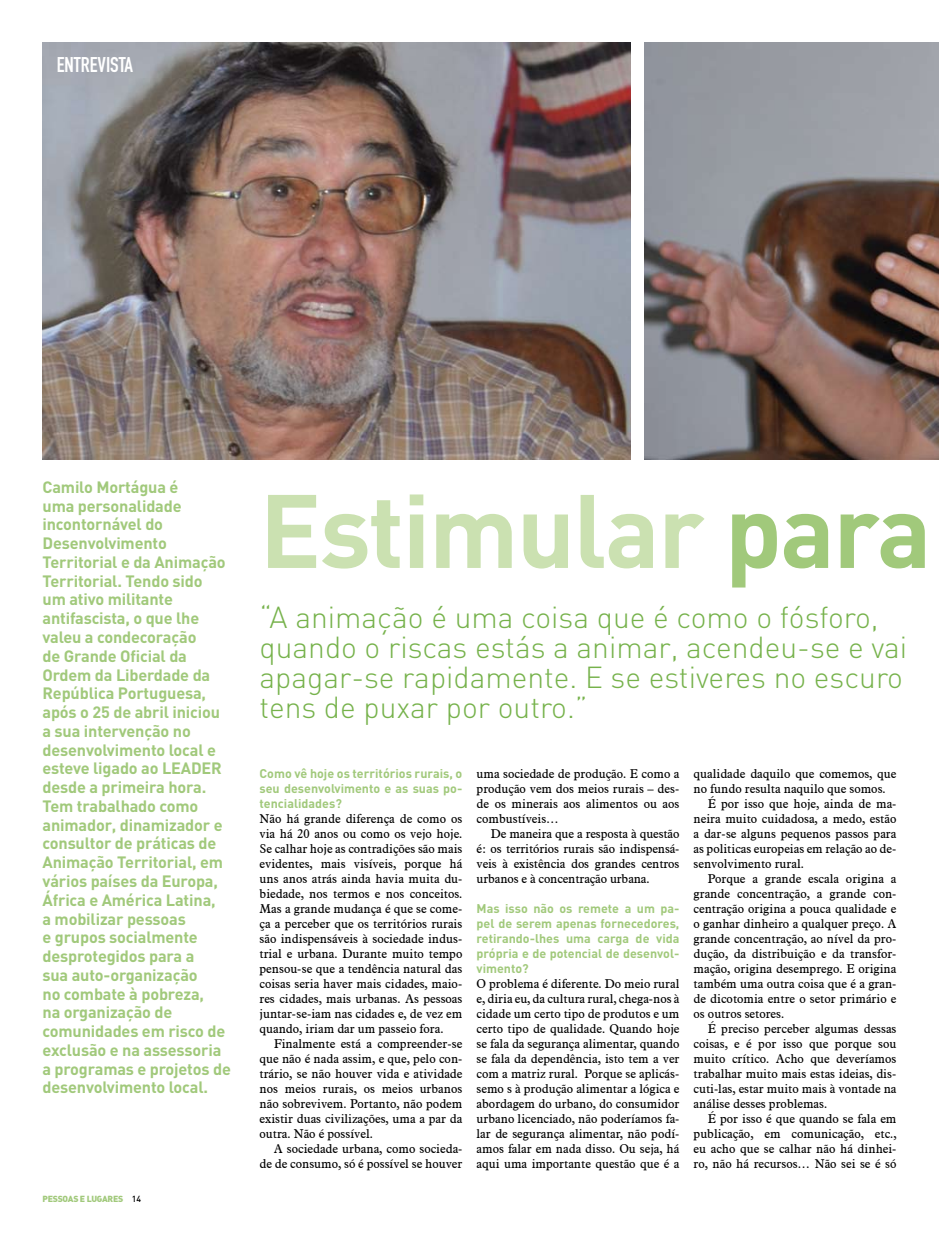
<style>
.page{position:relative;width:939px;height:1234px;background:#fff}
.page>*{position:absolute;margin:0;border:0;box-sizing:border-box;transform-origin:0 0}
.t1{font:700 102.5px "DIN";letter-spacing:-.02em;color:#cbe1b1}
.t2{font:300 30px/30px "DIN";color:#76b24b}
.t3{font:21px "DIN Engschrift Std";color:#fff}
.t4{font:700 16.25px/18.8px "DIN";letter-spacing:-.01em;color:#a1c97b}
.t5{font:12.5px/15px "Aldine 721 BT";color:#000;text-align:justify}
.t6{font:700 12.5px/15px "DIN";color:#a1c97b;text-align:justify}
.t7{font:8.75px "DIN Black Alternate";letter-spacing:-.03em;color:#a1c97b}
.s1{font-family:"DIN";font-weight:500;color:#000}
.s2{color:#a1c97b}
</style>
<div class="page">
<img style="left:43px;top:43px;width:588px;height:416px">
<img style="left:645px;top:43px;width:294px;height:416px">
<h3 class="t3" style="left:57px;top:52px;width:78px">ENTREVISTA</h3>
<p class="t4" style="left:43px;top:477px;width:190px">Camilo Mortágua é<br>uma personalidade incontornável do<br>Desenvolvimento<br>Territorial e da Animação<br>Territorial. Tendo sido<br>um ativo militante antifascista, o que lhe valeu a condecoração<br>de Grande Oficial da<br>Ordem da Liberdade da<br>República Portuguesa, após o 25 de abril iniciou a sua intervenção no desenvolvimento local e esteve ligado ao LEADER desde a primeira hora.<br>Tem trabalhado como animador, dinamizador e consultor de práticas de<br>Animação Territorial, em vários países da Europa,<br>África e América Latina,<br>a mobilizar pessoas<br>e grupos socialmente desprotegidos para a<br>sua auto-organização<br>no combate à pobreza,<br>na organização de comunidades em risco de exclusão e na assessoria a programas e projetos de desenvolvimento local.</p>
<p class="t7" style="left:43px;top:1192px;width:100px">PESSOAS E LUGARES <span class="s1">14</span></p>
<h1 class="t1" style="left:260px;top:463px;width:674px">Estimular <span class="s2">para</span></h1>
<h2 class="t2" style="left:260px;top:601px;width:649px">“A animação é uma coisa que é como o fósforo, quando o riscas estás a animar, acendeu-se e vai apagar-se rapidamente. E se estiveres no escuro tens de puxar por outro.”</h2>
<p class="t6" style="left:260px;top:765px;width:204px">Como vê hoje os territórios rurais, o seu desenvolvimento e as suas po&shy;tencialidades?</p>
<p class="t5" style="left:260px;top:810px;width:204px">Não há grande diferença de como os via há 20 anos ou como os vejo hoje.<br>Se calhar hoje as contradições são mais evidentes, mais visíveis, porque há uns anos atrás ainda havia muita du&shy;biedade, nos termos e nos conceitos.<br>Mas a grande mudança é que se come&shy;ça a perceber que os territórios rurais são indispensáveis à sociedade indus&shy;trial e urbana. Durante muito tempo pensou-se que a tendência natural das coisas seria haver mais cidades, maio&shy;res cidades, mais urbanas. As pessoas juntar-se-iam nas cidades e, de vez em quando, iriam dar um passeio fora.</p>
<p class="t5" style="left:260px;top:1035px;width:204px;text-indent:14px">Finalmente está a compreender-se que não é nada assim, e que, pelo con&shy;trário, se não houver vida e atividade nos meios rurais, os meios urbanos não sobrevivem. Portanto, não podem existir duas civilizações, uma a par da outra. Não é possível.</p>
<p class="t5" style="left:260px;top:1140px;width:204px;text-align:right">A sociedade urbana, como socieda&shy;de de consumo, só é possível se houver</p>
<p class="t5" style="left:477px;top:765px;width:204px">uma sociedade de produção. E como a produção vem dos meios rurais – des&shy;de os minerais aos alimentos ou aos combustíveis…</p>
<p class="t5" style="left:477px;top:825px;width:204px;text-indent:14px">De maneira que a resposta à questão é: os territórios rurais são indispensá&shy;veis à existência dos grandes centros urbanos e à concentração urbana.</p>
<p class="t6" style="left:477px;top:900px;width:204px">Mas isso não os remete a um pa&shy;pel de serem apenas fornecedores, retirando-lhes uma carga de vida própria e de potencial de desenvol&shy;vimento?</p>
<p class="t5" style="left:477px;top:975px;width:204px">O problema é diferente. Do meio rural e, diria eu, da cultura rural, chega-nos à cidade um certo tipo de produtos e um certo tipo de qualidade. Quando hoje se fala da segurança alimentar, quando se fala da dependência, isto tem a ver com a matriz rural. Porque se aplicás&shy;semo s à produção alimentar a lógica e abordagem do urbano, do consumidor urbano licenciado, não poderíamos fa&shy;lar de segurança alimentar, não podí&shy;amos falar em nada disso. Ou seja, há aqui uma importante questão que é a</p>
<p class="t5" style="left:694px;top:765px;width:204px">qualidade daquilo que comemos, que</p>
<p class="t5" style="left:694px;top:780px;width:194px">no fundo resulta naquilo que somos.</p>
<p class="t5" style="left:708px;top:795px;width:190px">É por isso que hoje, ainda de ma-</p>
<p class="t5" style="left:694px;top:810px;width:204px">neira muito cuidadosa, a medo, estão</p>
<p class="t5" style="left:694px;top:825px;width:204px">a dar-se alguns pequenos passos para</p>
<p class="t5" style="left:694px;top:840px;width:204px">as politicas europeias em relação ao de-</p>
<p class="t5" style="left:694px;top:855px;width:112px">senvolvimento rural.</p>
<p class="t5" style="left:708px;top:870px;width:190px">Porque a grande escala origina a</p>
<p class="t5" style="left:694px;top:885px;width:204px">grande concentração, a grande con-</p>
<p class="t5" style="left:694px;top:900px;width:204px">centração origina a pouca qualidade e</p>
<p class="t5" style="left:694px;top:915px;width:204px">o ganhar dinheiro a qualquer preço. A</p>
<p class="t5" style="left:694px;top:930px;width:204px">grande concentração, ao nível da pro-</p>
<p class="t5" style="left:694px;top:945px;width:204px">dução, da distribuição e da transfor-</p>
<p class="t5" style="left:694px;top:960px;width:204px">mação, origina desemprego. E origina</p>
<p class="t5" style="left:694px;top:975px;width:204px">também uma outra coisa que é a gran-</p>
<p class="t5" style="left:694px;top:990px;width:204px">de dicotomia entre o setor primário e</p>
<p class="t5" style="left:694px;top:1005px;width:92px">os outros setores.</p>
<p class="t5" style="left:708px;top:1020px;width:190px">É preciso perceber algumas dessas</p>
<p class="t5" style="left:694px;top:1035px;width:204px">coisas, e é por isso que porque sou</p>
<p class="t5" style="left:694px;top:1050px;width:204px">muito crítico. Acho que deveríamos</p>
<p class="t5" style="left:694px;top:1065px;width:204px">trabalhar muito mais estas ideias, dis-</p>
<p class="t5" style="left:694px;top:1080px;width:204px">cuti-las, estar muito mais à vontade na</p>
<p class="t5" style="left:694px;top:1095px;width:135px">análise desses problemas.</p>
<p class="t5" style="left:708px;top:1110px;width:190px">É por isso é que quando se fala em</p>
<p class="t5" style="left:694px;top:1125px;width:204px">publicação, em comunicação, etc.,</p>
<p class="t5" style="left:694px;top:1140px;width:204px">eu acho que se calhar não há dinhei-</p>
<p class="t5" style="left:694px;top:1155px;width:204px">ro, não há recursos… Não sei se é só</p>
</div>
